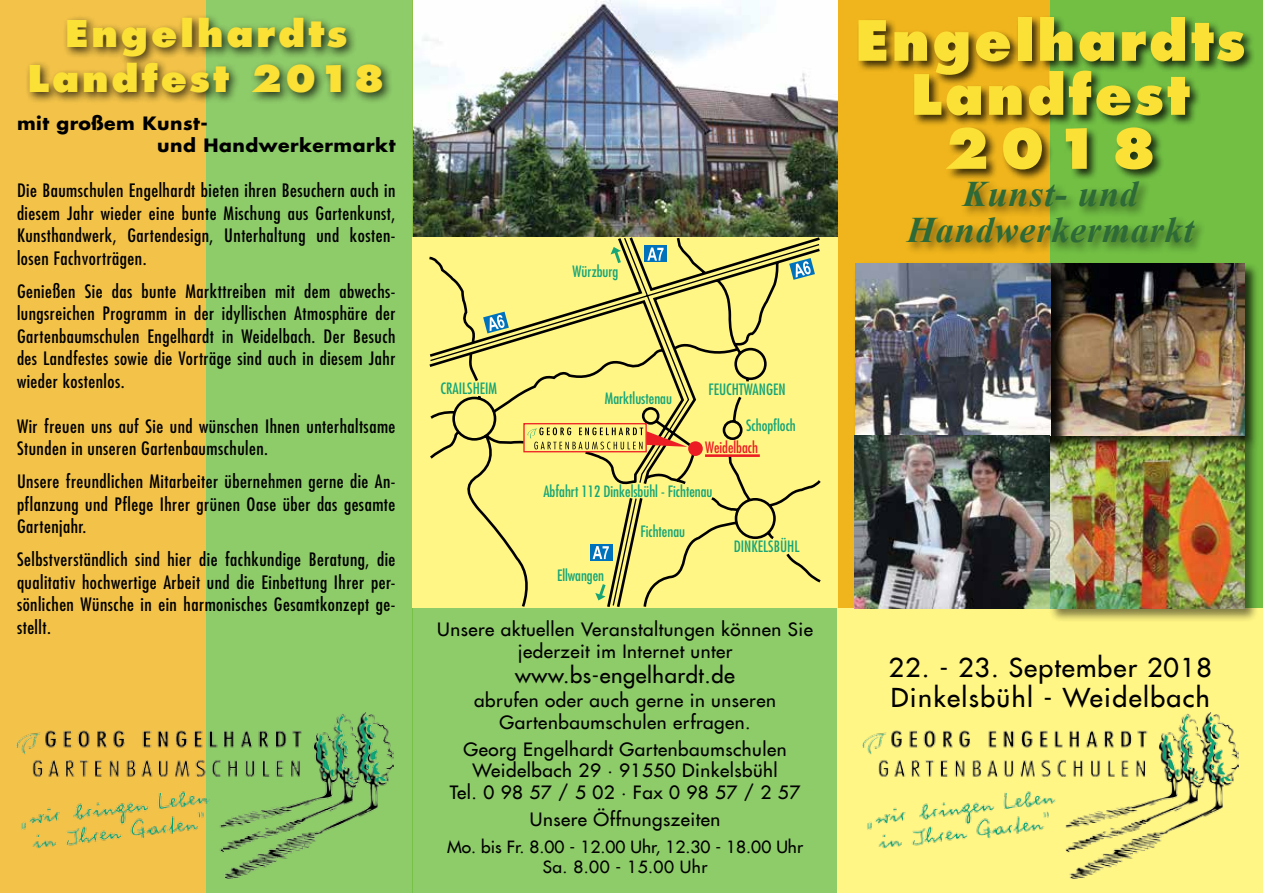
<style>
.page{position:relative;width:1263px;height:893px;background:#fff}
.page>*{position:absolute;margin:0;border:0;box-sizing:border-box;transform-origin:0 0}
.t1{font:800 54px/54px "Futura LT";letter-spacing:.05em;color:#fbe036;text-align:center}
.t2{font:italic 700 36px/36px "Times New Roman";letter-spacing:.025em;color:#2d6a37;text-align:center}
.t3{font:800 36px/45px "Futura LT";letter-spacing:.075em;color:#fbe036;text-align:center;scale:1.05 1}
.t4{font:25.5px/30.6px "Futura LT";letter-spacing:.05em;color:#000;scale:1.05 1}
.t5{font:21px "Futura LT";letter-spacing:.025em;color:#000;scale:1.05 1}
.t6{font:condensed 18px/22.5px "Futura LT";letter-spacing:.025em;color:#000;text-align:justify;scale:1.05 1}
.t7{font:18px/21.6px "Futura LT";letter-spacing:.025em;color:#000;text-align:center;scale:1.05 1}
.t8{font:700 18px/22.5px "Futura LT";letter-spacing:.025em;color:#000;scale:1.05 1}
.t9{font:16.5px/19.8px "Futura LT";color:#000;text-align:center;scale:1.05 1}
.t10{font:condensed 15.3px "Futura LT";color:#17a578}
.t11{font:condensed 15.3px "Futura LT";color:#ed1d24}
</style>
<div class="page">
<div style="left:838px;top:0;width:212px;height:893px;background:#f0b51c"></div>
<div style="left:1050px;top:0;width:213px;height:893px;background:#72bf44"></div>
<img style="left:413px;top:0;width:425px;height:237px">
<div style="left:412px;top:608px;width:426px;height:285px;background:#8ecb69"></div>
<div style="left:0;top:0;width:206px;height:893px;background:#f3c349"></div>
<div style="left:206px;top:0;width:206px;height:893px;background:#8ecb69"></div>
<div style="left:856px;top:15px;width:400px;height:167px;background:#000;opacity:.75"></div>
<div style="left:838px;top:609px;width:425px;height:284px;background:#fff685"></div>
<img style="left:862px;top:712px;width:377px;height:167px">
<img style="left:17px;top:712px;width:376px;height:167px">
<div style="left:412px;top:237px;width:426px;height:370px;background:#fff685"></div>
<svg style="left:429px;top:236px;width:392px;height:371px"></svg>
<svg style="left:645px;top:246px;width:22px;height:16px"></svg>
<svg style="left:647px;top:248px;width:16px;height:13px"></svg>
<svg style="left:483px;top:312px;width:26px;height:21px"></svg>
<svg style="left:789px;top:258px;width:26px;height:22px"></svg>
<div style="left:590px;top:544px;width:22px;height:17px;background:#0072bc"></div>
<svg style="left:593px;top:546px;width:16px;height:13px"></svg>
<div style="left:523px;top:423px;width:124px;height:29px;border:1px solid #ed1d24"></div>
<hr style="left:705px;top:454px;width:55px;height:3px;background:#ed1d24">
<div style="left:688px;top:441px;width:15px;height:15px;background:#ed1d24;border-radius:50%"></div>
<svg style="left:527px;top:427px;width:160px;height:22px"></svg>
<svg style="left:468px;top:351px;width:12px;height:33px"></svg>
<svg style="left:610px;top:247px;width:13px;height:19px"></svg>
<svg style="left:595px;top:581px;width:13px;height:19px"></svg>
<div style="left:24px;top:13px;width:370px;height:92px;background:#000;opacity:.75"></div>
<div style="left:903px;top:178px;width:303px;height:77px;background:#000;opacity:.5"></div>
<div style="left:1048px;top:434px;width:212px;height:188px;background:#000;opacity:.5"></div>
<img style="left:855px;top:450px;width:390px;height:158px">
<div style="left:1048px;top:262px;width:211px;height:188px;background:#000;opacity:.75"></div>
<div style="left:853px;top:261px;width:211px;height:189px;background:#000;opacity:.75"></div>
<img style="left:855px;top:263px;width:195px;height:173px">
<div style="left:857px;top:266px;width:212px;height:188px;background:#000;opacity:.75"></div>
<h2 class="t3" style="left:27px;top:11px;width:342px">Engelhardts<br>Landfest 2018</h2>
<p class="t8" style="left:157px;top:112px;width:228px;text-indent:-140px">mit großem Kunst-<br>und Handwerkermarkt</p>
<p class="t6" style="left:17px;top:179px;width:362px">Die Baumschulen Engelhardt bieten ihren Besuchern auch in diesem Jahr wieder eine bunte Mischung aus Gartenkunst, Kunsthandwerk, Gartendesign, Unterhaltung und kosten&shy;losen Fachvorträgen.</p>
<p class="t6" style="left:17px;top:280px;width:362px">Genießen Sie das bunte Markttreiben mit dem abwechs&shy;lungsreichen Programm in der idyllischen Atmosphäre der Gartenbaumschulen Engelhardt in Weidelbach. Der Besuch des Landfestes sowie die Vorträge sind auch in diesem Jahr wieder kostenlos.</p>
<p class="t6" style="left:17px;top:415px;width:362px">Wir freuen uns auf Sie und wünschen Ihnen unterhaltsame<br>Stunden in unseren Gartenbaumschulen.</p>
<p class="t6" style="left:17px;top:470px;width:362px">Unsere freundlichen Mitarbeiter übernehmen gerne die An&shy;pflanzung und Pflege Ihrer grünen Oase über das gesamte Gartenjahr.</p>
<p class="t6" style="left:17px;top:548px;width:362px">Selbstverständlich sind hier die fachkundige Beratung, die qualitativ hochwertige Arbeit und die Einbettung Ihrer per&shy;sönlichen Wünsche in ein harmonisches Gesamtkonzept ge&shy;stellt.</p>
<p class="t10" style="left:441px;top:379px;width:58px">CRAILSHEIM</p>
<p class="t10" style="left:572px;top:262px;width:48px">Würzburg</p>
<p class="t10" style="left:605px;top:390px;width:69px">Marktlustenau</p>
<p class="t10" style="left:708px;top:380px;width:79px">FEUCHTWANGEN</p>
<p class="t10" style="left:746px;top:416px;width:51px">Schopfloch</p>
<p class="t11" style="left:705px;top:438px;width:54px">Weidelbach</p>
<p class="t10" style="left:543px;top:482px;width:171px">Abfahrt 112 Dinkelsbühl - Fichtenau</p>
<p class="t10" style="left:557px;top:566px;width:49px">Ellwangen</p>
<p class="t10" style="left:640px;top:522px;width:46px">Fichtenau</p>
<p class="t10" style="left:734px;top:537px;width:67px">DINKELSBÜHL</p>
<p class="t7" style="left:437px;top:619px;width:359px">Unsere aktuellen Veranstaltungen können Sie jederzeit im Internet unter</p>
<p class="t5" style="left:515px;top:662px;width:211px">www.bs-engelhardt.de</p>
<p class="t7" style="left:474px;top:690px;width:289px">abrufen oder auch gerne in unseren<br>Gartenbaumschulen erfragen.</p>
<p class="t7" style="left:450px;top:738px;width:335px">Georg Engelhardt Gartenbaumschulen<br>Weidelbach 29 · 91550 Dinkelsbühl<br>Tel. 0 98 57 / 5 02 · Fax 0 98 57 / 2 57</p>
<p class="t7" style="left:530px;top:808px;width:183px">Unsere Öffnungszeiten</p>
<p class="t9" style="left:447px;top:837px;width:340px">Mo. bis Fr. 8.00 - 12.00 Uhr, 12.30 - 18.00 Uhr<br>Sa. 8.00 - 15.00 Uhr</p>
<h1 class="t1" style="left:855px;top:14px;width:391px">Engelhardts<br>Landfest<br>2018</h1>
<h2 class="t2" style="left:907px;top:175px;width:288px">Kunst- und<br>Handwerkermarkt</h2>
<h3 class="t4" style="left:889px;top:652px;width:310px">22. - 23. September 2018<br>Dinkelsbühl - Weidelbach</h3>
</div>
